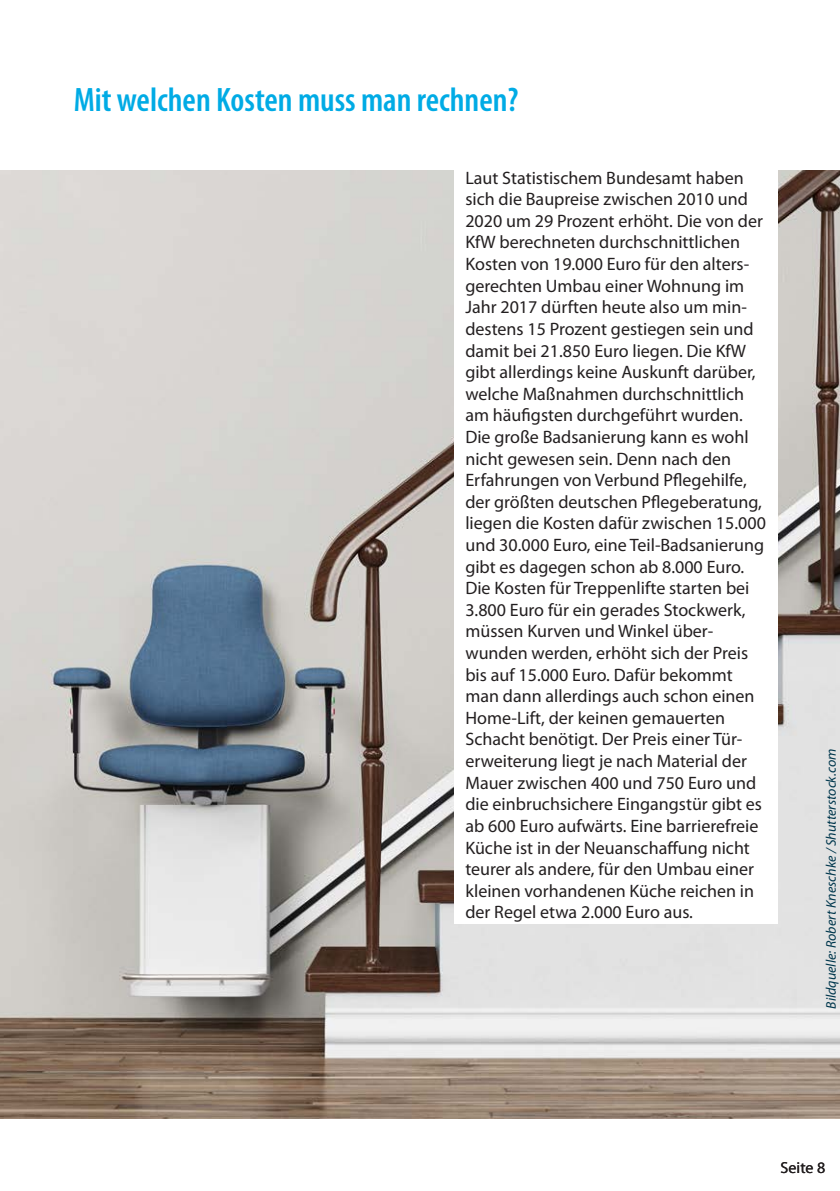
<style>
.page{position:relative;width:840px;height:1191px;background:#fff}
.page>*{position:absolute;margin:0;border:0;box-sizing:border-box;transform-origin:0 0}
.RdW_-_Ü_Kapitel{font:600 condensed 34px "Myriad Pro";color:#00abe5}
.RdW_-_S00_Fliesstext{font:18px/21.6px "Myriad Pro";color:#231f20}
.t1{font:16px "Myriad Pro";color:#231f20}
.RdW_-_S08_Fußnote_07{font:italic 14px "Myriad Pro";color:#00374d}
</style>
<div class="page">
<img style="left:0;top:170px;width:839px;height:948px">
<div style="left:454px;top:164px;width:323px;height:760px;background:#fff"></div>
<p class="RdW_-_Ü_Kapitel" style="left:74px;top:78px;width:446px">Mit welchen Kosten muss man rechnen?</p>
<p class="RdW_-_S00_Fliesstext" style="left:465px;top:166px;width:302px">Laut Statistischem Bundesamt haben sich die Baupreise zwischen 2010 und 2020 um 29 Prozent erhöht. Die von der KfW berechneten durchschnittlichen Kosten von 19.000 Euro für den alters&shy;gerechten Umbau einer Wohnung im Jahr 2017 dürften heute also um min&shy;destens 15 Prozent gestiegen sein und damit bei 21.850 Euro liegen. Die KfW gibt allerdings keine Auskunft darüber, welche Maßnahmen durchschnittlich am häufigsten durchgeführt wurden.<br>Die große Badsanierung kann es wohl nicht gewesen sein. Denn nach den Erfahrungen von Verbund Pflegehilfe, der größten deutschen Pflegeberatung, liegen die Kosten dafür zwischen 15.000 und 30.000 Euro, eine Teil-Badsanierung gibt es dagegen schon ab 8.000 Euro.<br>Die Kosten für Treppenlifte starten bei 3.800 Euro für ein gerades Stockwerk, müssen Kurven und Winkel über&shy;wunden werden, erhöht sich der Preis bis auf 15.000 Euro. Dafür bekommt man dann allerdings auch schon einen Home-Lift, der keinen gemauerten Schacht benötigt. Der Preis einer Tür&shy;erweiterung liegt je nach Material der Mauer zwischen 400 und 750 Euro und die einbruchsichere Eingangstür gibt es ab 600 Euro aufwärts. Eine barrierefreie Küche ist in der Neuanschaffung nicht teurer als andere, für den Umbau einer kleinen vorhandenen Küche reichen in der Regel etwa 2.000 Euro aus.</p>
<p class="RdW_-_S08_Fußnote_07" style="left:821px;top:1008px;width:261px;rotate:-90deg">Bildquelle: Robert Kneschke / Shutterstock.com</p>
<p class="t1" style="left:780px;top:1157px;width:46px">Seite 8</p>
</div>
